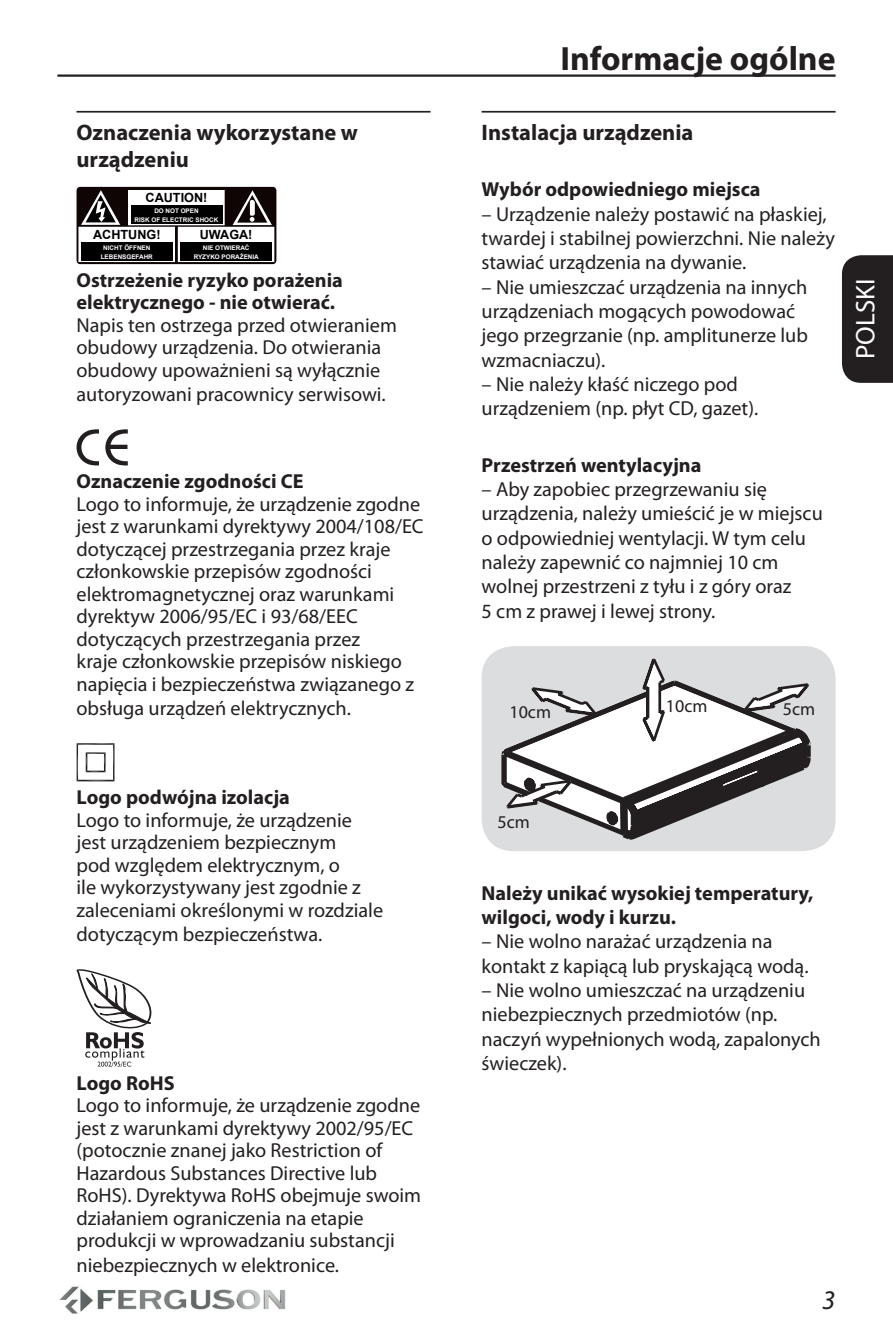
<style>
.page{position:relative;width:893px;height:1340px;background:#fff}
.page>*{position:absolute;margin:0;border:0;box-sizing:border-box;transform-origin:0 0}
.t1{font:700 33.75px "Myriad Pro";color:#231f20}
.t2{font:27px "Myriad Pro";color:#fff}
.t3{font:italic 27px "Myriad Pro";color:#231f20}
.t4{font:700 22.5px/27px "Myriad Pro";color:#231f20}
.t5{font:20.25px/22.7px "Myriad Pro";color:#231f20}
.t6{font:700 20.25px/24.3px "Myriad Pro";color:#231f20}
.t7{font:18px "Myriad Pro";color:#231f20}
.t8{font:700 12.6px "Arial";color:#000}
.t9{font:700 6.3px/9.2px "Arial";color:#fff;text-align:center}
</style>
<div class="page">
<img style="left:59px;top:1286px;width:227px;height:28px">
<div style="left:842px;top:255px;width:51px;height:128px;background:#231f20"></div>
<hr style="left:482px;top:111px;width:354px;height:2px;background:#231f20">
<div style="left:482px;top:646px;width:354px;height:205px;background:#dcdddf;border-radius:32px"></div>
<svg style="left:646px;top:658px;width:165px;height:113px"></svg>
<svg style="left:501px;top:676px;width:300px;height:164px"></svg>
<hr style="left:77px;top:111px;width:354px;height:2px;background:#231f20">
<svg style="left:77px;top:187px;width:199px;height:77px;background:#201716"></svg>
<svg style="left:233px;top:190px;width:39px;height:35px"></svg>
<svg style="left:81px;top:190px;width:39px;height:35px"></svg>
<div style="left:129px;top:190px;width:95px;height:35px;background:#fff"></div>
<div style="left:131px;top:205px;width:91px;height:19px;background:#000"></div>
<div style="left:79px;top:227px;width:95px;height:34px;background:#fff"></div>
<div style="left:79px;top:227px;width:96px;height:35px;border:1px solid #fff"></div>
<div style="left:81px;top:242px;width:92px;height:18px;background:#000"></div>
<div style="left:178px;top:227px;width:96px;height:34px;background:#fff"></div>
<div style="left:178px;top:227px;width:96px;height:35px;border:1px solid #fff"></div>
<div style="left:180px;top:242px;width:92px;height:18px;background:#000"></div>
<svg style="left:77px;top:429px;width:51px;height:36px"></svg>
<svg style="left:77px;top:743px;width:38px;height:38px"></svg>
<svg style="left:77px;top:969px;width:74px;height:98px"></svg>
<hr style="left:57px;top:74px;width:779px;height:3px;background:#231f20">
<p class="t4" style="left:77px;top:118px;width:283px">Oznaczenia wykorzystane w urządzeniu</p>
<p class="t8" style="left:146px;top:190px;width:63px">CAUTION!</p>
<p class="t9" style="left:135px;top:206px;width:85px">DO NOT OPEN<br>RISK OF ELECTRIC SHOCK</p>
<p class="t8" style="left:93px;top:226px;width:69px">ACHTUNG!</p>
<p class="t9" style="left:101px;top:243px;width:54px">NICHT ÖFFNEN<br>LEBENSGEFAHR</p>
<p class="t8" style="left:200px;top:226px;width:54px">UWAGA!</p>
<p class="t9" style="left:194px;top:243px;width:67px">NIE OTWIERAĆ<br>RYZYKO PORAŻENIA</p>
<p class="t6" style="left:77px;top:268px;width:268px;line-height:22.5px">Ostrzeżenie ryzyko porażenia elektrycznego - nie otwierać.</p>
<p class="t5" style="left:77px;top:313px;width:322px">Napis ten ostrzega przed otwieraniem obudowy urządzenia. Do otwierania obudowy upoważnieni są wyłącznie autoryzowani pracownicy serwisowi.</p>
<p class="t6" style="left:77px;top:468px;width:229px">Oznaczenie zgodności CE</p>
<p class="t5" style="left:77px;top:492px;width:349px">Logo to informuje, że urządzenie zgodne jest z warunkami dyrektywy 2004/108/EC dotyczącej przestrzegania przez kraje członkowskie przepisów zgodności elektromagnetycznej oraz warunkami dyrektyw 2006/95/EC i 93/68/EEC dotyczących przestrzegania przez<br>kraje członkowskie przepisów niskiego napięcia i bezpieczeństwa związanego z obsługa urządzeń elektrycznych.</p>
<p class="t6" style="left:77px;top:784px;width:215px">Logo podwójna izolacja</p>
<p class="t5" style="left:77px;top:808px;width:308px">Logo to informuje, że urządzenie jest urządzeniem bezpiecznym<br>pod względem elektrycznym, o<br>ile wykorzystywany jest zgodnie z zaleceniami określonymi w rozdziale dotyczącym bezpieczeństwa.</p>
<p class="t6" style="left:77px;top:1070px;width:100px">Logo RoHS</p>
<p class="t5" style="left:77px;top:1093px;width:346px">Logo to informuje, że urządzenie zgodne jest z warunkami dyrektywy 2002/95/EC (potocznie znanej jako Restriction of Hazardous Substances Directive lub RoHS). Dyrektywa RoHS obejmuje swoim działaniem ograniczenia na etapie produkcji w wprowadzaniu substancji niebezpiecznych w elektronice.</p>
<h1 class="t1" style="left:560px;top:37px;width:277px">Informacje ogólne</h1>
<p class="t4" style="left:482px;top:118px;width:213px">Instalacja urządzenia</p>
<p class="t6" style="left:482px;top:177px;width:281px">Wybór odpowiedniego miejsca</p>
<p class="t5" style="left:482px;top:201px;width:355px;line-height:24.3px">– Urządzenie należy postawić na płaskiej, twardej i stabilnej powierzchni. Nie należy stawiać urządzenia na dywanie.</p>
<p class="t5" style="left:482px;top:274px;width:328px;line-height:24.3px">– Nie umieszczać urządzenia na innych urządzeniach mogących powodować jego przegrzanie (np. amplitunerze lub wzmacniaczu).</p>
<p class="t5" style="left:482px;top:371px;width:278px;line-height:24.3px">– Nie należy kłaść niczego pod urządzeniem (np. płyt CD, gazet).</p>
<p class="t6" style="left:482px;top:452px;width:221px">Przestrzeń wentylacyjna</p>
<p class="t5" style="left:482px;top:477px;width:343px;line-height:24.3px">– Aby zapobiec przegrzewaniu się urządzenia, należy umieścić je w miejscu o odpowiedniej wentylacji. W tym celu należy zapewnić co najmniej 10 cm wolnej przestrzeni z tyłu i z góry oraz<br>5 cm z prawej i lewej strony.</p>
<h2 class="t2" style="left:849px;top:359px;width:82px;rotate:-90deg">POLSKI</h2>
<p class="t7" style="left:509px;top:702px;width:43px">10cm</p>
<p class="t7" style="left:666px;top:696px;width:43px">10cm</p>
<p class="t7" style="left:783px;top:699px;width:34px">5cm</p>
<p class="t7" style="left:497px;top:812px;width:34px">5cm</p>
<p class="t6" style="left:482px;top:880px;width:333px">Należy unikać wysokiej temperatury, wilgoci, wody i kurzu.</p>
<p class="t5" style="left:482px;top:929px;width:328px;line-height:24.3px">– Nie wolno narażać urządzenia na kontakt z kapiącą lub pryskającą wodą.</p>
<p class="t5" style="left:482px;top:977px;width:341px;line-height:24.3px">– Nie wolno umieszczać na urządzeniu niebezpiecznych przedmiotów (np. naczyń wypełnionych wodą, zapalonych świeczek).</p>
<h2 class="t3" style="left:822px;top:1283px;width:15px">3</h2>
</div>
